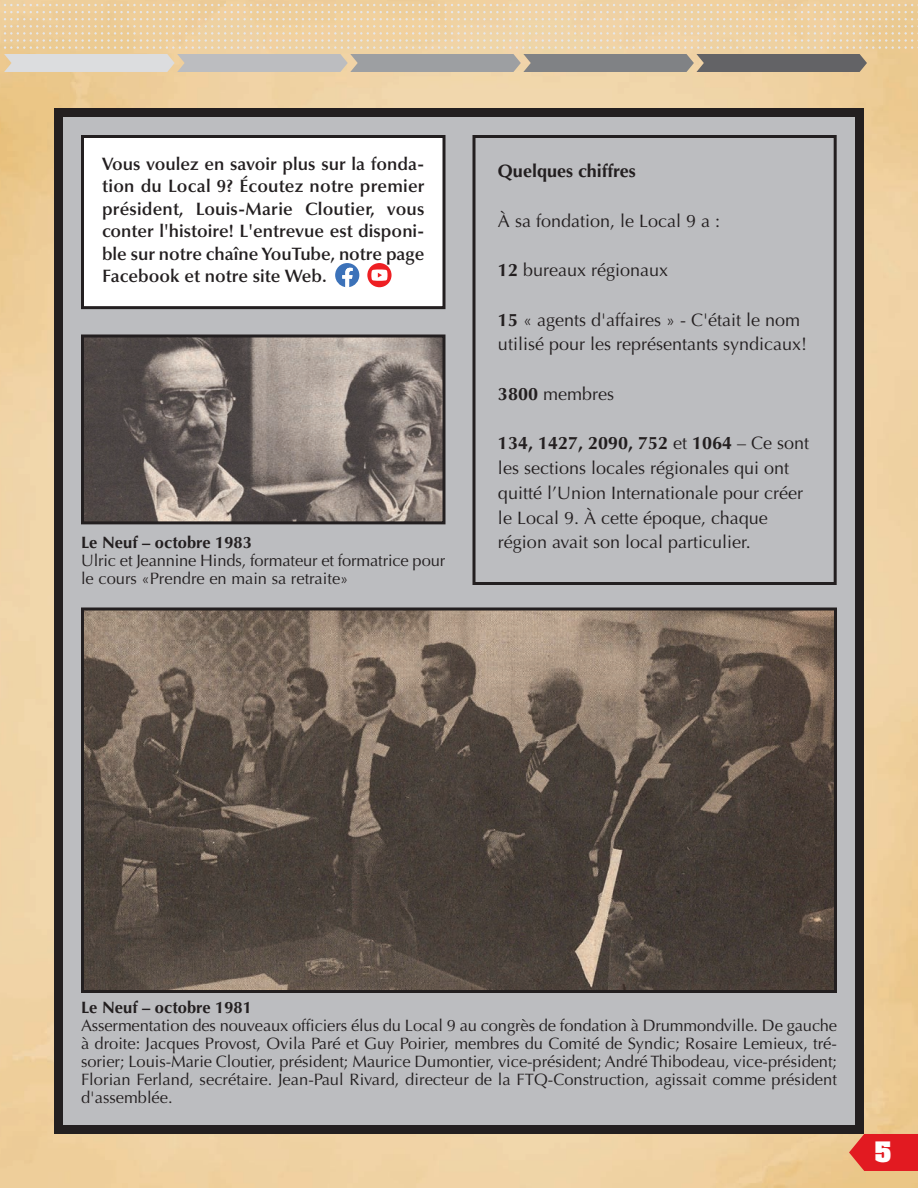
<style>
.page{position:relative;width:918px;height:1188px;background:#fff}
.page>*{position:absolute;margin:0;border:0;box-sizing:border-box;transform-origin:0 0}
.t1{font:700 24px "Aachen";color:#fff}
.t2{font:18px/24.8px "Optima";color:#231f20}
.t3{font:600 18px/22.5px "Optima";letter-spacing:-.005em;color:#231f20;text-align:justify}
.t4{font:700 18px "Optima";color:#231f20}
.t5{font:16.5px/18px "Optima";color:#231f20;text-align:justify}
.t6{font:700 16.5px "Optima";color:#231f20}
.s1{font-weight:700}
</style>
<div class="page">
<div style="left:63px;top:117px;width:792px;height:1008px;background:#bcbdc0"></div>
<div style="left:54px;top:108px;width:810px;height:1026px;border:9px solid #231f20"></div>
<svg style="left:4px;top:4px;width:914px;height:68px;background:#dac5a4"></svg>
<svg style="left:849px;top:1134px;width:69px;height:37px;background:#e32d2d"></svg>
<div style="left:84px;top:138px;width:358px;height:168px;background:#fff"></div>
<div style="left:81px;top:135px;width:365px;height:174px;border:3px solid #231f20"></div>
<div style="left:472px;top:135px;width:365px;height:450px;border:3px solid #231f20"></div>
<img style="left:85px;top:612px;width:748px;height:377px">
<div style="left:81px;top:608px;width:756px;height:385px;border:3px solid #231f20"></div>
<img style="left:85px;top:338px;width:357px;height:182px">
<div style="left:81px;top:334px;width:365px;height:190px;border:3px solid #231f20"></div>
<svg style="left:367px;top:263px;width:25px;height:24px"></svg>
<svg style="left:371px;top:270px;width:17px;height:11px"></svg>
<svg style="left:335px;top:263px;width:24px;height:24px"></svg>
<p class="t3" style="left:102px;top:152px;width:324px">Vous voulez en savoir plus sur la fonda&shy;tion du Local 9? Écoutez notre premier président, Louis-Marie Cloutier, vous conter l'histoire! L'entrevue est disponi&shy;ble sur notre chaîne YouTube, notre page Facebook et notre site Web.</p>
<p class="t6" style="left:81px;top:533px;width:172px">Le Neuf – octobre 1983</p>
<p class="t5" style="left:81px;top:553px;width:366px">Ulric et Jeannine Hinds, formateur et formatrice pour le cours «Prendre en main sa retraite»</p>
<p class="t4" style="left:498px;top:160px;width:139px">Quelques chiffres</p>
<p class="t2" style="left:498px;top:210px;width:224px">À sa fondation, le Local 9 a :</p>
<p class="t2" style="left:498px;top:259px;width:172px"><span class="s1">12</span> bureaux régionaux</p>
<p class="t2" style="left:498px;top:309px;width:311px"><span class="s1">15</span> « agents d'affaires » - C'était le nom utilisé pour les représentants syndicaux!</p>
<p class="t2" style="left:498px;top:383px;width:118px"><span class="s1">3800</span> membres</p>
<p class="t2" style="left:498px;top:433px;width:313px"><span class="s1">134, 1427, 2090, 752</span> et <span class="s1">1064</span> – Ce sont les sections locales régionales qui ont quitté l’Union Internationale pour créer le Local 9. À cette époque, chaque région avait son local particulier.</p>
<p class="t6" style="left:81px;top:997px;width:172px">Le Neuf – octobre 1981</p>
<p class="t5" style="left:81px;top:1018px;width:758px">Assermentation des nouveaux officiers élus du Local 9 au congrès de fondation à Drummondville. De gauche à droite: Jacques Provost, Ovila Paré et Guy Poirier, membres du Comité de Syndic; Rosaire Lemieux, tré&shy;sorier; Louis-Marie Cloutier, président; Maurice Dumontier, vice-président; André Thibodeau, vice-président; Florian Ferland, secrétaire. Jean-Paul Rivard, directeur de la FTQ-Construction, agissait comme président d'assemblée.</p>
<h1 class="t1" style="left:875px;top:1134px;width:17px">5</h1>
</div>
